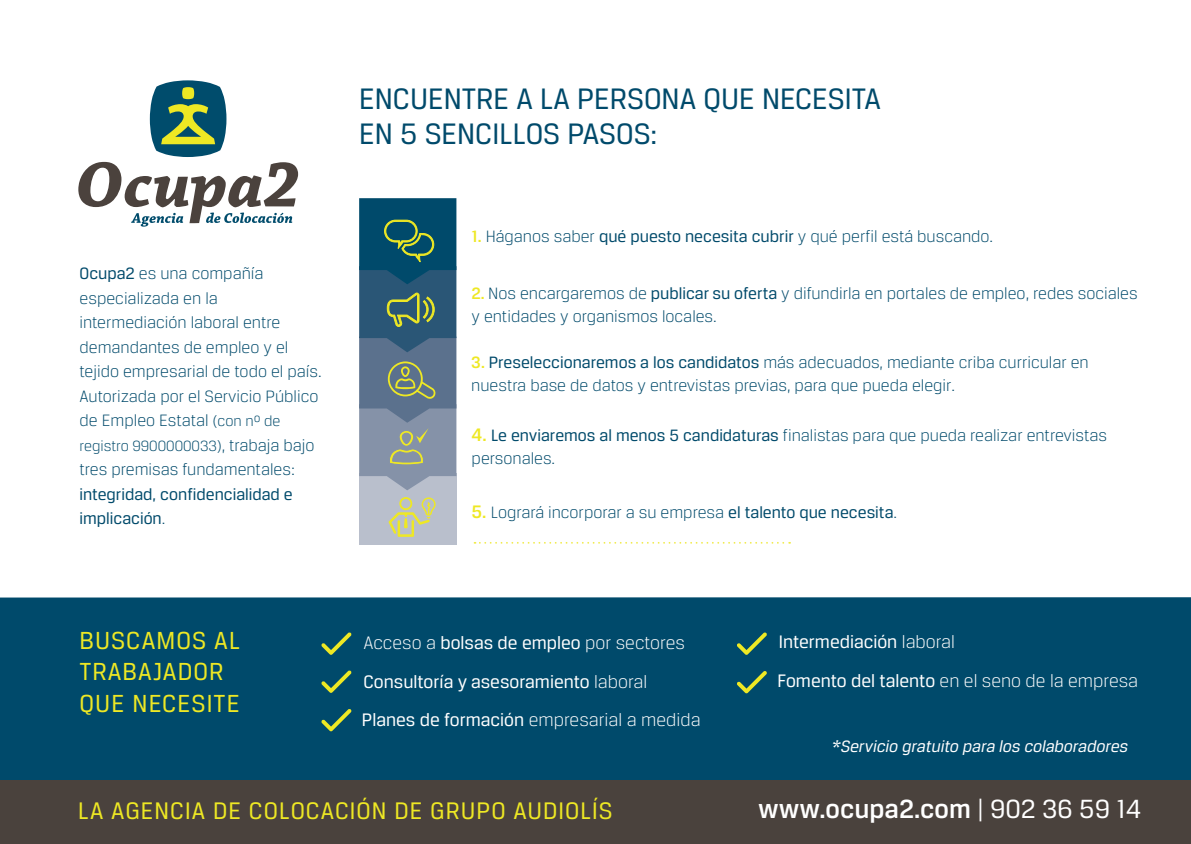
<style>
.page{position:relative;width:1191px;height:844px;background:#fff}
.page>*{position:absolute;margin:0;border:0;box-sizing:border-box;transform-origin:0 0}
.t1{font:31.5px/35px "Breuer Text";color:#004a6b}
.t2{font:500 28px "Breuer Text";color:#fff}
.t3{font:26.25px/31.5px "Breuer Text";letter-spacing:.04em;color:#eee824}
.t4{font:25.55px "Breuer Text";letter-spacing:.04em;color:#eee824}
.t5{font:300 19.25px "Breuer Text";color:#fff}
.t6{font:19.25px "Breuer Text";color:#fff}
.t7{font:300 17.5px/24.5px "Breuer Text";color:#004a6b}
.t8{font:17.5px/24.5px "Breuer Text";color:#004a6b}
.t9{font:italic 17.5px "Breuer Text";color:#fff}
.t10{font:300 15.75px "Breuer Text";color:#004a6b}
.s1{font-weight:400}
.s2{font-size:15.75px}
.s3{font-size:17.5px}
.s4{font-weight:300}
.s5{font-weight:500;color:#eee824}
.s6{font-weight:500;font-size:19.25px;color:#eee824}
</style>
<div class="page">
<div style="left:0;top:597px;width:1191px;height:246px;background:#004a6b"></div>
<svg style="left:321px;top:632px;width:30px;height:22px"></svg>
<svg style="left:321px;top:709px;width:30px;height:22px"></svg>
<svg style="left:321px;top:670px;width:30px;height:22px"></svg>
<svg style="left:737px;top:632px;width:30px;height:22px"></svg>
<svg style="left:737px;top:671px;width:30px;height:22px"></svg>
<div style="left:0;top:780px;width:1191px;height:63px;background:#4a423d"></div>
<div style="left:359px;top:473px;width:97px;height:71px;background:#b9bfcc"></div>
<svg style="left:474px;top:542px;width:316px;height:1px"></svg>
<svg style="left:359px;top:198px;width:97px;height:292px"></svg>
<svg style="left:388px;top:497px;width:47px;height:39px"></svg>
<svg style="left:78px;top:80px;width:220px;height:146px"></svg>
<h1 class="t1" style="left:359px;top:81px;width:523px">Encuentre a la persona que Necesita en 5 sencillos pasos:</h1>
<p class="t7" style="left:80px;top:261px;width:244px"><span class="s1">Ocupa2</span> es una compañía especializada en la intermediación laboral entre demandantes de empleo y el tejido empresarial de todo el país.<br>Autorizada por el Servicio Público de Empleo Estatal <span class="s2">(con nº de</span></p>
<p class="t10" style="left:80px;top:437px;width:236px">registro 9900000033)<span class="s3">, trabaja bajo</span></p>
<p class="t7" style="left:80px;top:457px;width:217px">tres premisas fundamentales:</p>
<p class="t8" style="left:80px;top:481px;width:215px">integridad, confidencialidad e implicación<span class="s4">.</span></p>
<h3 class="t3" style="left:80px;top:623px;width:162px">buscamos Al trabajador qu e necesite</h3>
<p class="t7" style="left:471px;top:223px;width:523px"><span class="s5">1.</span> Háganos saber <span class="s1">qué puesto necesita cubrir</span> y qué perfil está buscando.</p>
<p class="t7" style="left:471px;top:281px;width:667px;line-height:22.8px"><span class="s5">2.</span> Nos encargaremos de <span class="s1">publicar su oferta</span> y difundirla en portales de empleo, redes sociales y entidades y organismos locales.</p>
<p class="t7" style="left:471px;top:351px;width:619px;line-height:22.8px"><span class="s5">3.</span> <span class="s1">Preseleccionaremos a los candidatos</span> más adecuados, mediante criba curricular en nuestra base de datos y entrevistas previas, para que pueda elegir.</p>
<p class="t7" style="left:471px;top:423px;width:637px;line-height:22.8px"><span class="s6">4.</span> <span class="s1">Le enviaremos al menos 5 candidaturas</span> finalistas para que pueda realizar entrevistas personales.</p>
<p class="t7" style="left:471px;top:499px;width:427px"><span class="s6">5.</span> Logrará incorporar a su empresa <span class="s1">el talento que necesita</span>.</p>
<p class="t5" style="left:363px;top:632px;width:323px">Acceso a <span class="s1">bolsas de empleo</span> por sectores</p>
<p class="t6" style="left:779px;top:631px;width:178px">Intermediación <span class="s4">laboral</span></p>
<p class="t6" style="left:363px;top:670px;width:285px">Consultoría y asesoramiento <span class="s4">laboral</span></p>
<p class="t5" style="left:777px;top:670px;width:362px"><span class="s1">Fomento del talento</span> en el seno de la empresa</p>
<p class="t5" style="left:362px;top:709px;width:340px"><span class="s1">Planes de formación</span> empresarial a medida</p>
<p class="t9" style="left:830px;top:736px;width:302px">*Servicio gratuito para los colaboradores</p>
<h3 class="t4" style="left:78px;top:796px;width:185px">LAAGENCIA DECOLOCACI</h3>
<h3 class="t4" style="left:356px;top:796px;width:199px">ÓN DE GRUPO AUDIOLÍS</h3>
<h2 class="t2" style="left:758px;top:792px;width:384px">www.ocupa2.com <span class="s1">| 902 36 59 14</span></h2>
</div>
